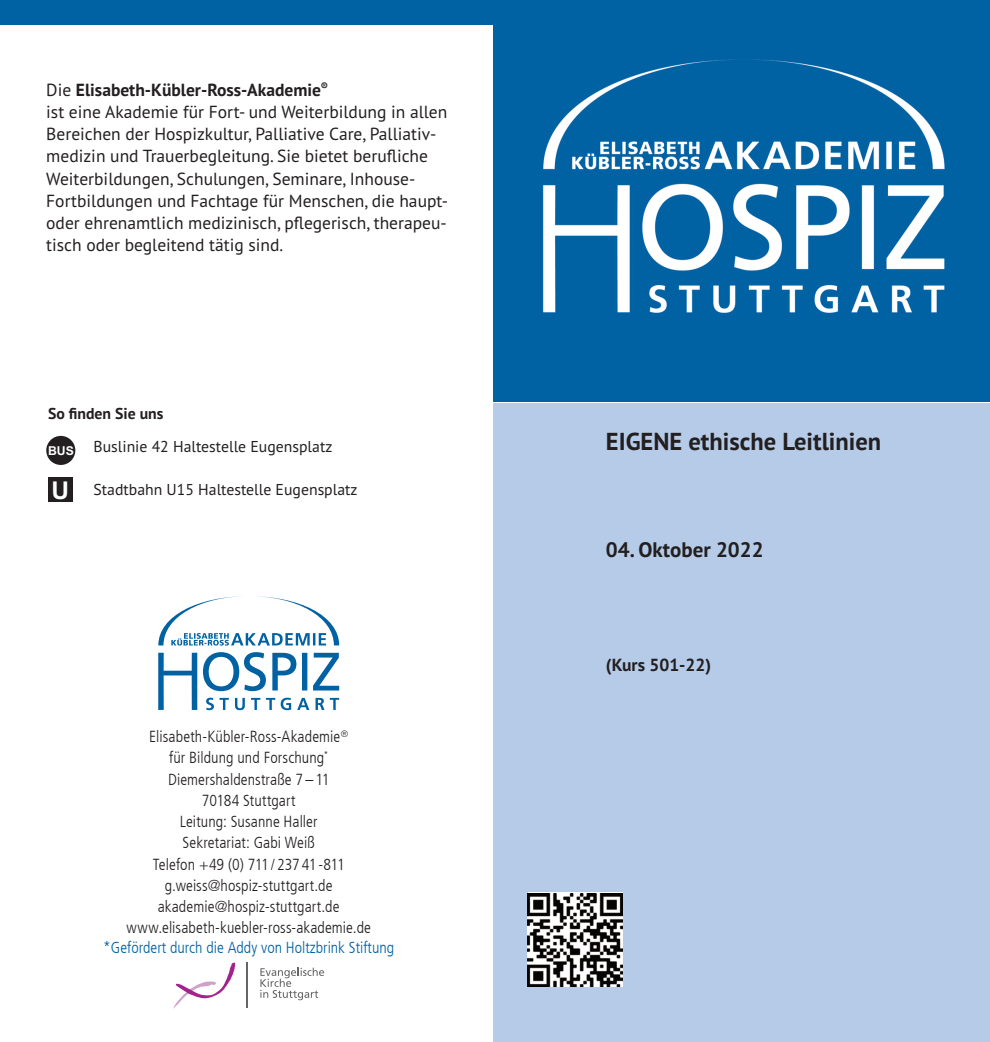
<style>
.page{position:relative;width:990px;height:1042px;background:#fff}
.page>*{position:absolute;margin:0;border:0;box-sizing:border-box;transform-origin:0 0}
.t1{font:700 24.5px "PT Sans";color:#231f20}
.t2{font:700 24.5px "Arial";color:#fff}
.t3{font:700 21px "PT Sans";color:#231f20}
.t4{font:17.5px/22.1px "PT Sans";color:#231f20}
.t5{font:700 17.5px "PT Sans";color:#231f20}
.t6{font:300 condensed 15.92px/21.3px "Frutiger LT Com";letter-spacing:.005em;color:#231f20;text-align:center}
.t7{font:300 condensed 15.92px "Frutiger LT Com";color:#0062a3}
.t8{font:15.75px "PT Sans";color:#231f20}
.t9{font:700 15.75px "PT Sans";color:#231f20}
.t10{font:700 12.25px "Arial";color:#fff}
.s1{font-weight:700}
</style>
<div class="page">
<svg style="left:260px;top:967px;width:64px;height:33px"></svg>
<hr style="left:246px;top:962px;width:1px;height:45px;background:#666">
<svg style="left:173px;top:962px;width:62px;height:46px"></svg>
<svg style="left:158px;top:596px;width:181px;height:114px"></svg>
<div style="left:494px;top:25px;width:496px;height:377px;background:#0062a3"></div>
<img style="left:543px;top:59px;width:402px;height:254px">
<div style="left:0;top:0;width:990px;height:24px;background:#0062a3"></div>
<div style="left:494px;top:403px;width:496px;height:639px;background:#b5cbe7"></div>
<img style="left:528px;top:894px;width:94px;height:92px">
<div style="left:48px;top:477px;width:25px;height:25px;background:#231f20"></div>
<div style="left:46px;top:436px;width:29px;height:29px;background:#231f20;border-radius:50%"></div>
<p class="t4" style="left:46px;top:78px;width:403px">Die <span class="s1">Elisabeth-Kübler-Ross-Akademie</span><sup>®<br></sup>ist eine Akademie für Fort- und Weiterbildung in allen Bereichen der Hospizkultur, Palliative Care, Palliativ&shy;medizin und Trauerbegleitung. Sie bietet berufliche Weiterbildungen, Schulungen, Seminare, Inhouse-Fortbildungen und Fachtage für Menschen, die haupt&shy;oder ehrenamtlich medizinisch, pflegerisch, therapeu&shy;tisch oder begleitend tätig sind.</p>
<p class="t9" style="left:48px;top:403px;width:117px">So finden Sie uns</p>
<p class="t10" style="left:48px;top:443px;width:27px">BUS</p>
<p class="t8" style="left:93px;top:436px;width:240px">Buslinie 42 Haltestelle Eugensplatz</p>
<p class="t8" style="left:93px;top:480px;width:266px">Stadtbahn U15 Haltestelle Eugensplatz</p>
<h1 class="t2" style="left:52px;top:476px;width:19px">U</h1>
<p class="t6" style="left:126px;top:727px;width:246px">Elisabeth-Kübler-Ross-Akademie<sup>®<br></sup>für Bildung und Forschung<sup>*<br></sup>Diemershaldenstraße 7 – 11<br>70184 Stuttgart<br>Leitung: Susanne Haller<br>Sekretariat: Gabi Weiß<br>Telefon +49 (0) 711 / 237 41 -811 g.weiss@hospiz-stuttgart.de akademie@hospiz-stuttgart.de www.elisabeth-kuebler-ross-akademie.de</p>
<p class="t7" style="left:103px;top:940px;width:292px">*Gefördert durch die Addy von Holtzbrink Stiftung</p>
<h1 class="t1" style="left:606px;top:425px;width:277px">EIGENE ethische Leitlinien</h1>
<p class="t3" style="left:606px;top:535px;width:159px">04. Oktober 2022</p>
<p class="t5" style="left:606px;top:653px;width:107px">(Kurs 501-22)</p>
</div>
